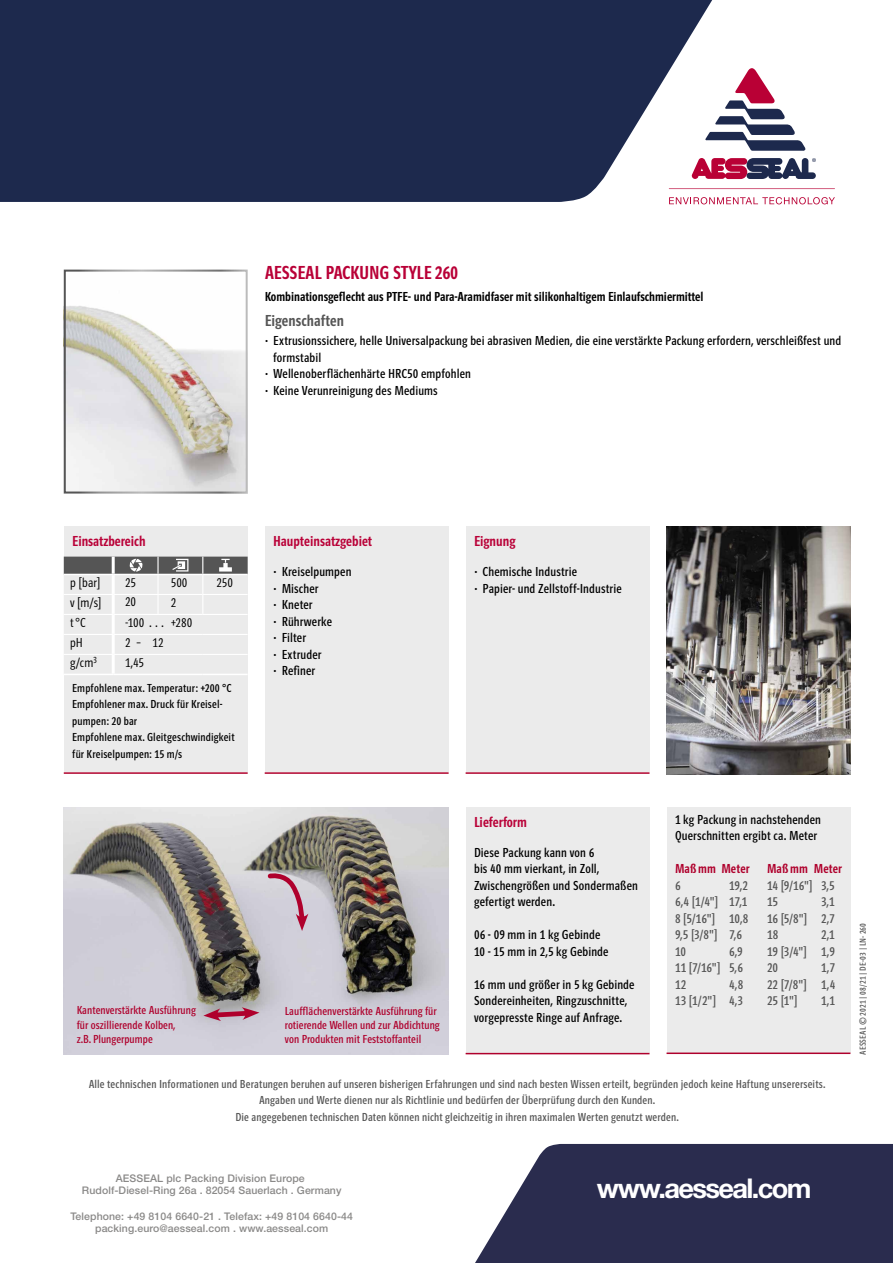
<style>
.page{position:relative;width:893px;height:1263px;background:#fff}
.page>*{position:absolute;margin:0;border:0;box-sizing:border-box;transform-origin:0 0}
.t1{font:700 27.3px "Helvetica Neue";letter-spacing:-.06em;color:#fff}
.t2{font:19.5px "Polo Eng R Krftg";color:#b90037}
.t3{font:16.5px "Polo Eng R Krftg";letter-spacing:.005em;color:#555}
.t4{font:15px "Polo Eng R Krftg";color:#b90037}
.t5{font:13.5px/16.5px "Polo Eng R Buch";letter-spacing:.01em;color:#000}
.t6{font:13.5px/16.5px "Polo Eng R Buch";letter-spacing:.01em;color:#555;text-align:justify}
.t7{font:13.5px "Polo Eng R Krftg";color:#000}
.t8{font:13.5px/20px "Polo Eng R Leicht";letter-spacing:.01em;color:#000;text-align:justify}
.t9{font:13.5px "Polo Eng R Krftg";letter-spacing:.015em;color:#af002c}
.t10{font:12px/16.5px "Polo Eng R Buch";letter-spacing:.015em;color:#555;text-align:center}
.t11{font:12px/14.4px "Polo Eng R Buch";letter-spacing:.005em;color:#af002c}
.t12{font:12px/16.5px "Polo Eng R Buch";letter-spacing:.015em;color:#000}
.t13{font:500 10.5px/12.6px "Helvetica Neue";letter-spacing:.01em;color:#8a8988;text-align:center}
.t14{font:9px "Polo Eng R Buch";letter-spacing:.025em;color:#555}
.s1{font-family:"Helvetica Neue";font-weight:500}
</style>
<div class="page">
<div style="left:64px;top:527px;width:184px;height:245px;background:#ebebeb"></div>
<div style="left:265px;top:527px;width:184px;height:245px;background:#ebebeb"></div>
<div style="left:466px;top:527px;width:183px;height:245px;background:#ebebeb"></div>
<div style="left:466px;top:807px;width:183px;height:246px;background:#ebebeb"></div>
<hr style="left:64px;top:772px;width:184px;height:2px;background:#af002c">
<hr style="left:466px;top:772px;width:183px;height:2px;background:#af002c">
<hr style="left:466px;top:1053px;width:183px;height:1px;background:#af002c">
<hr style="left:265px;top:772px;width:184px;height:2px;background:#af002c">
<div style="left:666px;top:807px;width:184px;height:245px;background:#ebebeb"></div>
<hr style="left:666px;top:1052px;width:184px;height:2px;background:#af002c">
<hr style="left:64px;top:674px;width:49px;height:1px;background:#fff">
<hr style="left:113px;top:674px;width:45px;height:1px;background:#fff">
<hr style="left:158px;top:674px;width:45px;height:1px;background:#fff">
<hr style="left:203px;top:674px;width:45px;height:1px;background:#fff">
<svg style="left:64px;top:557px;width:184px;height:117px"></svg>
<svg style="left:475px;top:1144px;width:418px;height:119px;background:#3c3e5d"></svg>
<svg style="left:0;top:0;width:725px;height:202px;background:#303b5c"></svg>
<svg style="left:669px;top:188px;width:166px;height:1px"></svg>
<svg style="left:692px;top:158px;width:124px;height:21px"></svg>
<svg style="left:705px;top:68px;width:101px;height:83px"></svg>
<svg style="left:669px;top:197px;width:166px;height:7px"></svg>
<img style="left:67px;top:306px;width:178px;height:184px">
<div style="left:64px;top:270px;width:184px;height:223px;border:2px solid #fff"></div>
<img style="left:666px;top:527px;width:184px;height:247px">
<img style="left:64px;top:807px;width:385px;height:248px">
<svg style="left:203px;top:1007px;width:56px;height:14px"></svg>
<svg style="left:265px;top:871px;width:44px;height:60px;background:#cab0be"></svg>
<h2 class="t2" style="left:265px;top:263px;width:195px">AESSEAL PACKUNG STYLE 260</h2>
<p class="t7" style="left:265px;top:289px;width:440px">Kombinationsgeflecht aus PTFE- und Para-Aramidfaser mit silikonhaltigem Einlaufschmiermittel</p>
<p class="t3" style="left:265px;top:312px;width:81px">Eigenschaften</p>
<p class="t5" style="left:265px;top:333px;width:578px"><span class="s1">∙</span> Extrusionssichere, helle Universalpackung bei abrasiven Medien, die eine verstärkte Packung erfordern, verschleißfest und</p>
<p class="t5" style="left:273px;top:349px;width:50px">formstabil</p>
<p class="t5" style="left:265px;top:366px;width:208px"><span class="s1">∙</span> Wellenoberflächenhärte HRC50 empfohlen</p>
<p class="t5" style="left:265px;top:382px;width:175px"><span class="s1">∙</span> Keine Verunreinigung des Mediums</p>
<p class="t4" style="left:72px;top:534px;width:75px">Einsatzbereich</p>
<p class="t4" style="left:273px;top:534px;width:100px">Haupteinsatzgebiet</p>
<p class="t4" style="left:474px;top:534px;width:43px">Eignung</p>
<p class="t8" style="left:70px;top:572px;width:32px">p [bar] v [m/s] t°C</p>
<p class="t8" style="left:125px;top:573px;width:12px">25</p>
<p class="t8" style="left:171px;top:573px;width:18px">500</p>
<p class="t8" style="left:216px;top:573px;width:18px">250</p>
<p class="t8" style="left:125px;top:592px;width:12px">20</p>
<p class="t8" style="left:171px;top:592px;width:7px">2</p>
<p class="t8" style="left:125px;top:612px;width:68px">-100 … +280</p>
<p class="t8" style="left:70px;top:632px;width:14px">pH</p>
<p class="t8" style="left:125px;top:632px;width:17px">2 –</p>
<p class="t8" style="left:70px;top:652px;width:28px">g/cm<sup>3</sup></p>
<p class="t8" style="left:153px;top:632px;width:13px">12</p>
<p class="t12" style="left:72px;top:680px;width:164px">Empfohlene max. Temperatur: +200 °C<br>Empfohlener max. Druck für Kreisel&shy;pumpen: 20 bar<br>Empfohlene max. Gleitgeschwindigkeit für Kreiselpumpen: 15 m/s</p>
<p class="t8" style="left:125px;top:652px;width:20px">1,45</p>
<p class="t5" style="left:273px;top:564px;width:80px"><span class="s1">∙</span> Kreiselpumpen <span class="s1">∙</span> Mischer<br><span class="s1">∙</span> Kneter<br><span class="s1">∙</span> Rührwerke<br><span class="s1">∙</span> Filter<br><span class="s1">∙</span> Extruder<br><span class="s1">∙</span> Refiner</p>
<p class="t5" style="left:474px;top:564px;width:149px"><span class="s1">∙</span> Chemische Industrie<br><span class="s1">∙</span> Papier- und Zellstoff-Industrie</p>
<p class="t11" style="left:77px;top:1003px;width:121px">Kantenverstärkte Ausführung für oszillierende Kolben,<br>z.B. Plungerpumpe</p>
<p class="t11" style="left:285px;top:1004px;width:156px">Laufflächenverstärkte Ausführung für rotierende Wellen und zur Abdichtung von Produkten mit Feststoffanteil</p>
<p class="t4" style="left:474px;top:814px;width:54px">Lieferform</p>
<p class="t5" style="left:474px;top:844px;width:165px">Diese Packung kann von 6<br>bis 40 mm vierkant, in Zoll,<br>Zwischengrößen und Sondermaßen gefertigt werden.</p>
<p class="t5" style="left:474px;top:927px;width:136px">06 - 09 mm in 1 kg Gebinde<br>10 - 15 mm in 2,5 kg Gebinde</p>
<p class="t5" style="left:474px;top:976px;width:162px">16 mm und größer in 5 kg Gebinde<br>Sondereinheiten, Ringzuschnitte, vorgepresste Ringe auf Anfrage.</p>
<p class="t5" style="left:675px;top:811px;width:148px">1 kg Packung in nachstehenden<br>Querschnitten ergibt ca. Meter</p>
<p class="t9" style="left:675px;top:862px;width:76px">Maßmm Meter</p>
<p class="t9" style="left:767px;top:862px;width:76px">Maßmm Meter</p>
<p class="t6" style="left:675px;top:877px;width:75px;text-align:left;text-indent:54px">19,2<br>6,4 [1/4"] 17,1<br>8 [5/16"] 10,8<br>9,5 [3/8"] 7,6<br>10</p>
<p class="t6" style="left:675px;top:877px;width:7px">6</p>
<p class="t6" style="left:675px;top:943px;width:69px;text-indent:54px">6,9<br>11 [7/16"] 5,6<br>12</p>
<p class="t6" style="left:675px;top:976px;width:70px;text-align:right">4,8<br>13 [1/2"] 4,3</p>
<p class="t6" style="left:767px;top:877px;width:69px">14 [9/16"] 3,5<br>15</p>
<p class="t6" style="left:767px;top:894px;width:69px;text-indent:54px">3,1<br>16 [5/8"] 2,7<br>18</p>
<p class="t6" style="left:767px;top:927px;width:69px;text-indent:54px">2,1<br>19 [3/4"] 1,9<br>20</p>
<p class="t6" style="left:767px;top:960px;width:70px;text-indent:54px">1,7<br>22 [7/8"] 1,4<br>25 [1"]</p>
<p class="t6" style="left:821px;top:993px;width:15px">1,1</p>
<p class="t10" style="left:89px;top:1076px;width:738px">Alle technischen Informationen und Beratungen beruhen auf unseren bisherigen Erfahrungen und sind nach besten Wissen erteilt, begründen jedoch keine Haftung unsererseits.<br>Angaben und Werte dienen nur als Richtlinie und bedürfen der Überprüfung durch den Kunden.<br>Die angegebenen technischen Daten können nicht gleichzeitig in ihren maximalen Werten genutzt werden.</p>
<p class="t14" style="left:858px;top:1055px;width:133px;rotate:-90deg">AESSEAL © 2021 | 08/21 | DE-03 | LN-260</p>
<p class="t13" style="left:82px;top:1171px;width:261px">AESSEAL plc Packing Division Europe<br>Rudolf-Diesel-Ring 26a . 82054 Sauerlach . Germany</p>
<p class="t13" style="left:70px;top:1209px;width:284px">Telephone: +49 8104 6640-21 . Telefax: +49 8104 6640-44 packing.euro@aesseal.com . www.aesseal.com</p>
<h1 class="t1" style="left:597px;top:1167px;width:216px">www.aesseal.com</h1>
</div>
